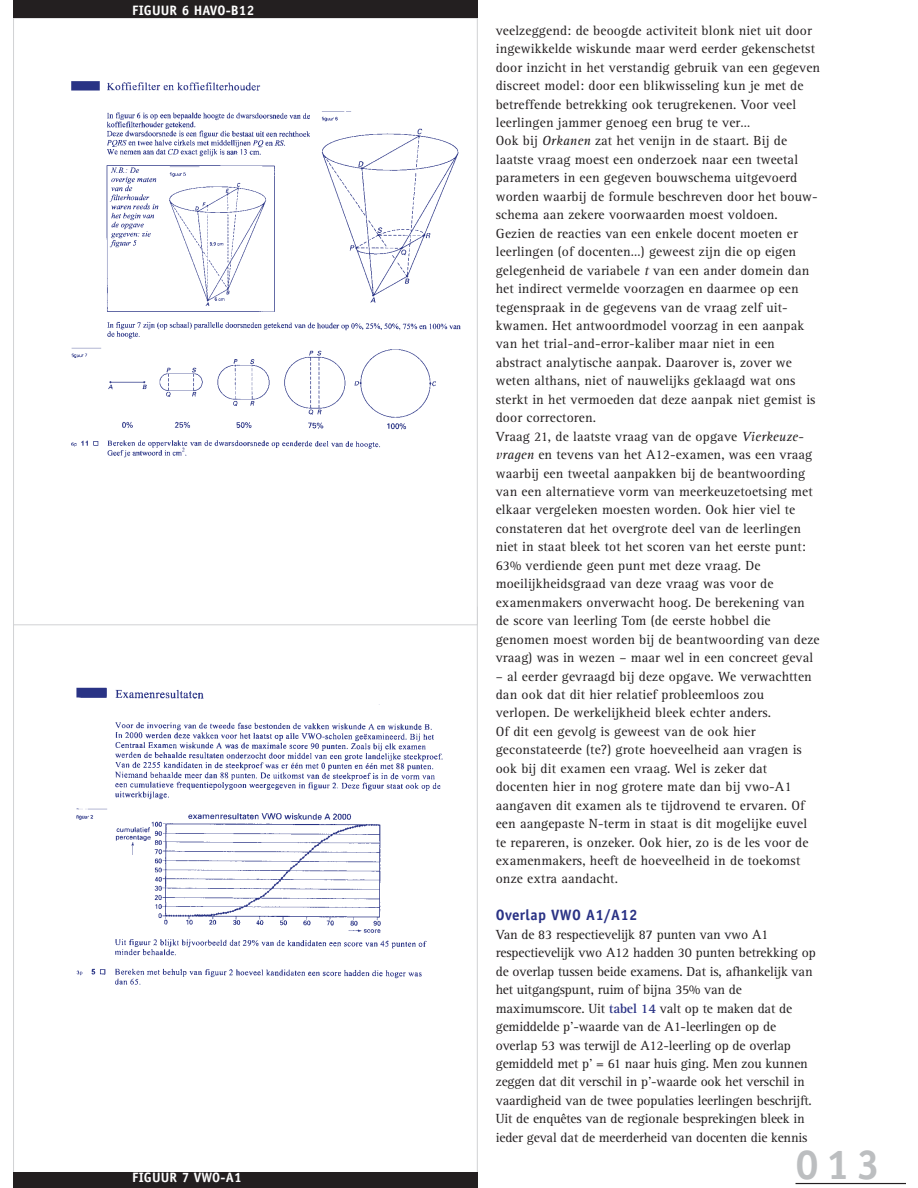
<style>
.page{position:relative;width:918px;height:1188px;background:#fff}
.page>*{position:absolute;margin:0;border:0;box-sizing:border-box;transform-origin:0 0}
.t1{font:700 42px "Officina Sans";color:#bcbec0}
.t2{font:700 15px "Officina Sans";letter-spacing:.025em;color:#2a3285}
.t3{font:13.65px/18.5px "Rotis Serif";letter-spacing:.01em;color:#231f20}
.t4{font:13.65px/18.5px "Rotis Serif";letter-spacing:-.01em;color:#231f20}
.t5{font:700 13.65px "Officina Sans";letter-spacing:.015em;color:#fff}
.s1{font-style:italic}
.s2{font-weight:700;color:#2a3285}
</style>
<div class="page">
<hr style="left:796px;top:1183px;width:109px;height:1px;background:#231f20">
<img style="left:76px;top:687px;width:367px;height:298px">
<img style="left:71px;top:81px;width:390px;height:377px">
<div style="left:13px;top:0;width:465px;height:18px;background:#231f20"></div>
<div style="left:13px;top:1172px;width:465px;height:16px;background:#231f20"></div>
<p class="t5" style="left:132px;top:5px;width:124px">FIGUUR 6 HAVO-B12</p>
<p class="t5" style="left:132px;top:1172px;width:111px">FIGUUR 7 VWO-A1</p>
<p class="t3" style="left:496px;top:22px;width:326px">veelzeggend: de beoogde activiteit blonk niet uit door ingewikkelde wiskunde maar werd eerder gekenschetst door inzicht in het verstandig gebruik van een gegeven discreet model: door een blikwisseling kun je met de betreffende betrekking ook terugrekenen. Voor veel leerlingen jammer genoeg een brug te ver…<br>Ook bij <span class="s1">Orkanen</span> zat het venijn in de staart. Bij de laatste vraag moest een onderzoek naar een tweetal parameters in een gegeven bouwschema uitgevoerd worden waarbij de formule beschreven door het bouw&shy;schema aan zekere voorwaarden moest voldoen.<br>Gezien de reacties van een enkele docent moeten er leerlingen (of docenten…) geweest zijn die op eigen gelegenheid de variabele <span class="s1">t</span> van een ander domein dan het indirect vermelde voorzagen en daarmee op een tegenspraak in de gegevens van de vraag zelf uit&shy;kwamen. Het antwoordmodel voorzag in een aanpak van het trial-and-error-kaliber maar niet in een abstract analytische aanpak. Daarover is, zover we weten althans, niet of nauwelijks geklaagd wat ons sterkt in het vermoeden dat deze aanpak niet gemist is door correctoren.<br>Vraag 21, de laatste vraag van de opgave <span class="s1">Vierkeuze&shy;vragen</span> en tevens van het A12-examen, was een vraag waarbij een tweetal aanpakken bij de beantwoording van een alternatieve vorm van meerkeuzetoetsing met elkaar vergeleken moesten worden. Ook hier viel te constateren dat het overgrote deel van de leerlingen niet in staat bleek tot het scoren van het eerste punt:<br>63% verdiende geen punt met deze vraag. De moeilijkheidsgraad van deze vraag was voor de examenmakers onverwacht hoog. De berekening van de score van leerling Tom (de eerste hobbel die genomen moest worden bij de beantwoording van deze vraag) was in wezen – maar wel in een concreet geval</p>
<p class="t3" style="left:496px;top:668px;width:318px">– al eerder gevraagd bij deze opgave. We verwachtten dan ook dat dit hier relatief probleemloos zou verlopen. De werkelijkheid bleek echter anders.<br>Of dit een gevolg is geweest van de ook hier geconstateerde (te?) grote hoeveelheid aan vragen is ook bij dit examen een vraag. Wel is zeker dat docenten hier in nog grotere mate dan bij vwo-A1 aangaven dit examen als te tijdrovend te ervaren. Of een aangepaste N-term in staat is dit mogelijke euvel te repareren, is onzeker. Ook hier, zo is de les voor de examenmakers, heeft de hoeveelheid in de toekomst onze extra aandacht.</p>
<p class="t2" style="left:496px;top:910px;width:143px">Overlap VWO A1/A12</p>
<p class="t4" style="left:496px;top:926px;width:322px">Van de 83 respectievelijk 87 punten van vwo A1 respectievelijk vwo A12 hadden 30 punten betrekking op de overlap tussen beide examens. Dat is, afhankelijk van het uitgangspunt, ruim of bijna 35% van de maximumscore. Uit <span class="s2">tabel 14</span> valt op te maken dat de gemiddelde p’-waarde van de A1-leerlingen op de overlap 53 was terwijl de A12-leerling op de overlap gemiddeld met p’ = 61 naar huis ging. Men zou kunnen zeggen dat dit verschil in p’-waarde ook het verschil in vaardigheid van de twee populaties leerlingen beschrijft.<br>Uit de enquêtes van de regionale besprekingen bleek in ieder geval dat de meerderheid van docenten die kennis</p>
<h1 class="t1" style="left:796px;top:1148px;width:86px">013</h1>
</div>
